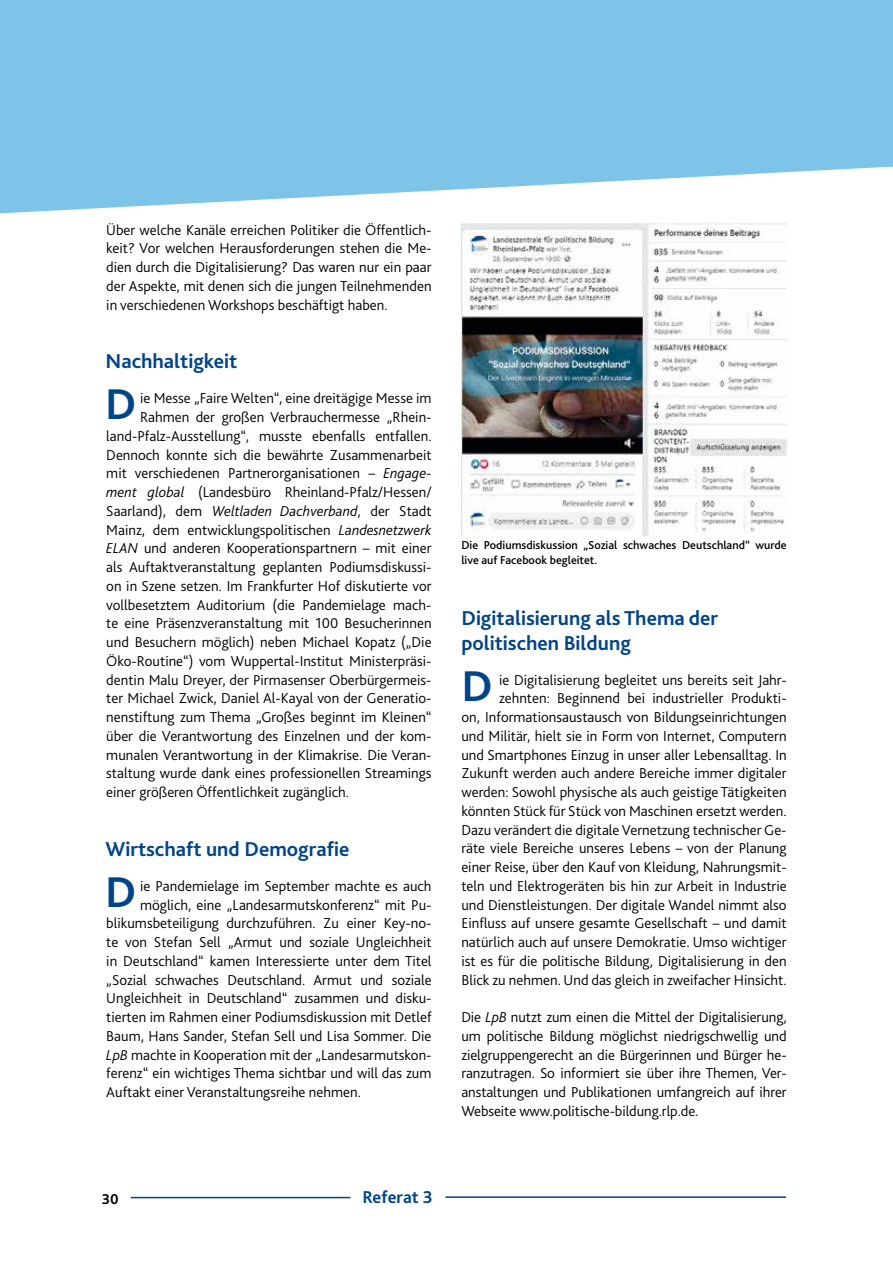
<style>
.page{position:relative;width:893px;height:1263px;background:#fff}
.page>*{position:absolute;margin:0;border:0;box-sizing:border-box;transform-origin:0 0}
.t1{font:700 45px "Bliss 2";color:#00448a}
.t2{font:700 21px/25.2px "Bliss 2";color:#00448a}
.t3{font:700 18px "Bliss 2";color:#00448a}
.t4{font:300 15px/18.8px "Bliss 2";color:#000;text-align:justify}
.t5{font:700 15px "Bliss 2";color:#000}
.t6{font:500 12px/14.4px "Bliss 2";color:#000}
.s1{font-style:italic}
</style>
<div class="page">
<svg style="left:0;top:0;width:884px;height:223px;background:#90ccec"></svg>
<div style="left:884px;top:0;width:9px;height:167px;background:#7ec4e9"></div>
<hr style="left:131px;top:1197px;width:219px;height:1px;background:#00448a">
<hr style="left:445px;top:1196px;width:341px;height:2px;background:#00448a">
<img style="left:461px;top:223px;width:326px;height:313px">
<p class="t4" style="left:106px;top:220px;width:327px">Über welche Kanäle erreichen Politiker die Öffentlich&shy;keit? Vor welchen Herausforderungen stehen die Me&shy;dien durch die Digitalisierung? Das waren nur ein paar der Aspekte, mit denen sich die jungen Teilnehmenden in verschiedenen Workshops beschäftigt haben.</p>
<h2 class="t2" style="left:106px;top:347px;width:133px">Nachhaltigkeit</h2>
<h1 class="t1" style="left:105px;top:376px;width:33px">D</h1>
<p class="t4" style="left:140px;top:389px;width:293px">ie Messe „Faire Welten“, eine dreitägige Messe im</p>
<p class="t4" style="left:140px;top:407px;width:293px">Rahmen der großen Verbrauchermesse „Rhein-</p>
<p class="t4" style="left:106px;top:426px;width:327px">land-Pfalz-Ausstellung“, musste ebenfalls entfallen.</p>
<p class="t4" style="left:106px;top:445px;width:327px">Dennoch konnte sich die bewährte Zusammenarbeit</p>
<p class="t4" style="left:106px;top:464px;width:327px">mit verschiedenen Partnerorganisationen – <span class="s1">Engage-</span></p>
<p class="t4" style="left:106px;top:482px;width:327px"><span class="s1">ment global</span> (Landesbüro Rheinland-Pfalz/Hessen/</p>
<p class="t4" style="left:106px;top:501px;width:327px">Saarland), dem <span class="s1">Weltladen Dachverband</span>, der Stadt</p>
<p class="t4" style="left:106px;top:520px;width:327px">Mainz, dem entwicklungspolitischen <span class="s1">Landesnetzwerk</span></p>
<p class="t4" style="left:106px;top:539px;width:327px"><span class="s1">ELAN</span> und anderen Kooperationspartnern – mit einer</p>
<p class="t4" style="left:106px;top:557px;width:327px">als Auftaktveranstaltung geplanten Podiumsdiskussi-</p>
<p class="t4" style="left:106px;top:576px;width:327px">on in Szene setzen. Im Frankfurter Hof diskutierte vor</p>
<p class="t4" style="left:106px;top:595px;width:327px">vollbesetztem Auditorium (die Pandemielage mach-</p>
<p class="t4" style="left:106px;top:614px;width:327px">te eine Präsenzveranstaltung mit 100 Besucherinnen</p>
<p class="t4" style="left:106px;top:632px;width:327px">und Besuchern möglich) neben Michael Kopatz („Die</p>
<p class="t4" style="left:106px;top:651px;width:327px">Öko-Routine“) vom Wuppertal-Institut Ministerpräsi-</p>
<p class="t4" style="left:106px;top:670px;width:327px">dentin Malu Dreyer, der Pirmasenser Oberbürgermeis-</p>
<p class="t4" style="left:106px;top:689px;width:327px">ter Michael Zwick, Daniel Al-Kayal von der Generatio-</p>
<p class="t4" style="left:106px;top:707px;width:327px">nenstiftung zum Thema „Großes beginnt im Kleinen“</p>
<p class="t4" style="left:106px;top:726px;width:327px">über die Verantwortung des Einzelnen und der kom-</p>
<p class="t4" style="left:106px;top:745px;width:327px">munalen Verantwortung in der Klimakrise. Die Veran-</p>
<p class="t4" style="left:106px;top:764px;width:327px">staltung wurde dank eines professionellen Streamings</p>
<p class="t4" style="left:106px;top:782px;width:244px">einer größeren Öffentlichkeit zugänglich.</p>
<h2 class="t2" style="left:106px;top:835px;width:245px">Wirtschaft und Demografie</h2>
<h1 class="t1" style="left:105px;top:864px;width:33px">D</h1>
<p class="t4" style="left:140px;top:876px;width:293px">ie Pandemielage im September machte es auch</p>
<p class="t4" style="left:140px;top:895px;width:293px">möglich, eine „Landesarmutskonferenz“ mit Pu-</p>
<p class="t4" style="left:106px;top:914px;width:327px">blikumsbeteiligung durchzuführen. Zu einer Key-no-</p>
<p class="t4" style="left:106px;top:932px;width:327px">te von Stefan Sell „Armut und soziale Ungleichheit</p>
<p class="t4" style="left:106px;top:951px;width:327px">in Deutschland“ kamen Interessierte unter dem Titel</p>
<p class="t4" style="left:106px;top:970px;width:327px">„Sozial schwaches Deutschland. Armut und soziale</p>
<p class="t4" style="left:106px;top:989px;width:327px">Ungleichheit in Deutschland“ zusammen und disku-</p>
<p class="t4" style="left:106px;top:1007px;width:327px">tierten im Rahmen einer Podiumsdiskussion mit Detlef</p>
<p class="t4" style="left:106px;top:1026px;width:327px">Baum, Hans Sander, Stefan Sell und Lisa Sommer. Die</p>
<p class="t4" style="left:106px;top:1045px;width:327px"><span class="s1">LpB</span> machte in Kooperation mit der „Landesarmutskon-</p>
<p class="t4" style="left:106px;top:1064px;width:327px">ferenz“ ein wichtiges Thema sichtbar und will das zum</p>
<p class="t4" style="left:106px;top:1082px;width:256px">Auftakt einer Veranstaltungsreihe nehmen.</p>
<p class="t5" style="left:102px;top:1189px;width:18px">30</p>
<p class="t3" style="left:362px;top:1186px;width:72px">Referat 3</p>
<p class="t6" style="left:461px;top:538px;width:327px">Die Podiumsdiskussion „Sozial schwaches Deutschland“ wurde live auf Facebook begleitet.</p>
<h2 class="t2" style="left:461px;top:605px;width:258px">Digitalisierung als Thema der politischen Bildung</h2>
<h1 class="t1" style="left:461px;top:658px;width:33px">D</h1>
<p class="t4" style="left:461px;top:670px;width:327px;text-align:right">ie Digitalisierung begleitet uns bereits seit Jahr&shy;zehnten: Beginnend bei industrieller Produkti-<br>on, Informationsaustausch von Bildungseinrichtungen und Militär, hielt sie in Form von Internet, Computern und Smartphones Einzug in unser aller Lebensalltag. In Zukunft werden auch andere Bereiche immer digitaler werden: Sowohl physische als auch geistige Tätigkeiten könnten Stück für Stück von Maschinen ersetzt werden.<br>Dazu verändert die digitale Vernetzung technischer Ge&shy;räte viele Bereiche unseres Lebens – von der Planung einer Reise, über den Kauf von Kleidung, Nahrungsmit&shy;teln und Elektrogeräten bis hin zur Arbeit in Industrie und Dienstleistungen. Der digitale Wandel nimmt also Einfluss auf unsere gesamte Gesellschaft – und damit natürlich auch auf unsere Demokratie. Umso wichtiger ist es für die politische Bildung, Digitalisierung in den Blick zu nehmen. Und das gleich in zweifacher Hinsicht.</p>
<p class="t4" style="left:461px;top:1007px;width:327px">Die <span class="s1">LpB</span> nutzt zum einen die Mittel der Digitalisierung, um politische Bildung möglichst niedrigschwellig und zielgruppengerecht an die Bürgerinnen und Bürger he&shy;ranzutragen. So informiert sie über ihre Themen, Ver&shy;anstaltungen und Publikationen umfangreich auf ihrer Webseite www.politische-bildung.rlp.de.</p>
</div>
